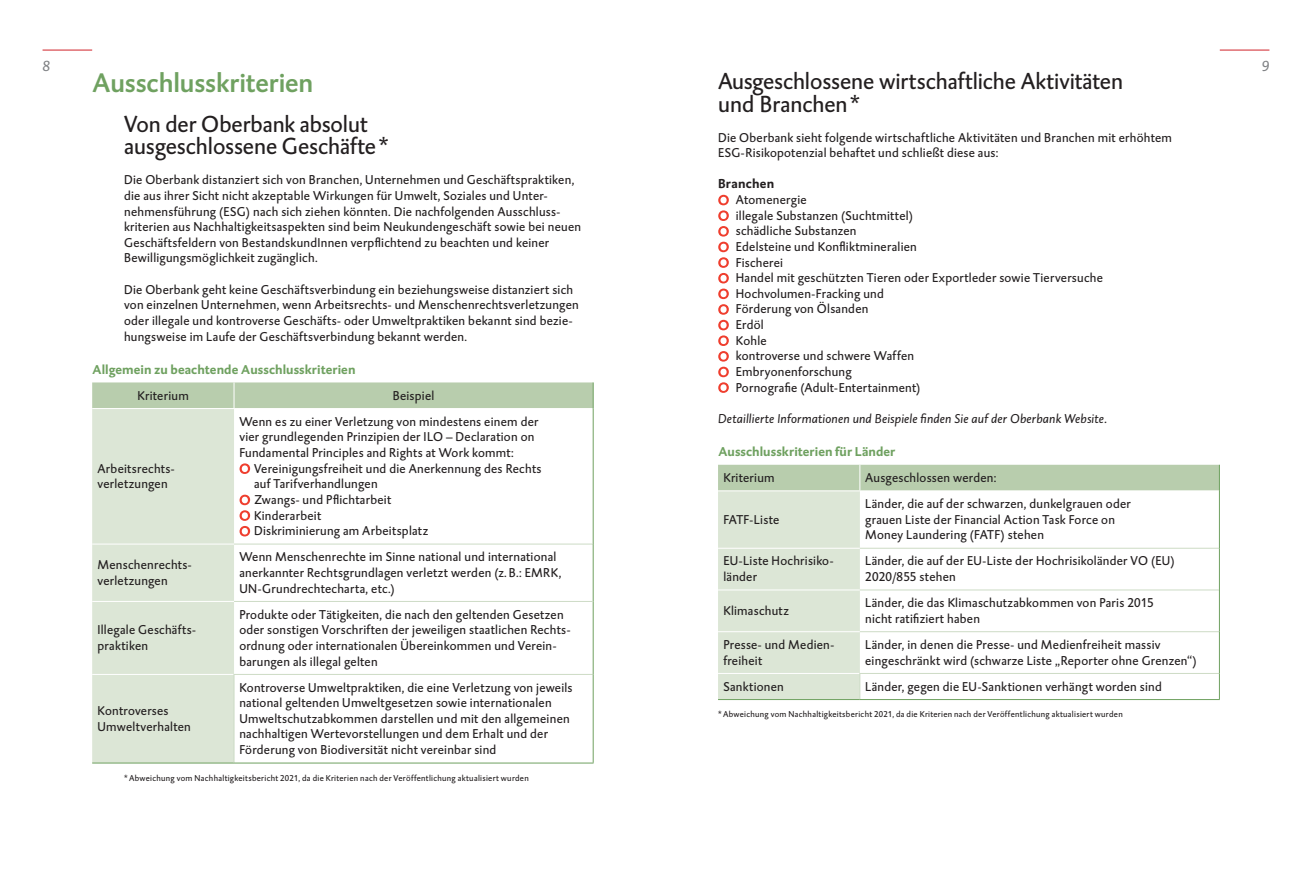
<style>
.page{position:relative;width:1312px;height:886px;background:#fff}
.page>*{position:absolute;margin:0;border:0;box-sizing:border-box;transform-origin:0 0}
.t1{font:27.5px "DTL Caspari T Medium";letter-spacing:-.005em;color:#6fa160}
.t2{font:23.75px/22.5px "DTL Caspari T";color:#231f20}
.t3{font:italic 15px "DTL Caspari T";color:#808285}
.t4{font:13.12px/15.6px "DTL Caspari T";letter-spacing:.02em;color:#231f20}
.t5{font:italic 13.12px "DTL Caspari T";letter-spacing:.015em;color:#231f20}
.t6{font:700 13.12px "DTL Caspari T";letter-spacing:.005em;color:#6fa160}
.t7{font:700 13.12px "DTL Caspari T";letter-spacing:.02em;color:#231f20}
.t8{font:8.75px "DTL Caspari T";letter-spacing:.035em;color:#231f20}
</style>
<div class="page">
<svg style="left:718px;top:195px;width:10px;height:88px"></svg>
<svg style="left:718px;top:289px;width:10px;height:104px"></svg>
<hr style="left:718px;top:699px;width:141px;height:1px;background:#6fa160">
<svg style="left:718px;top:465px;width:501px;height:234px"></svg>
<hr style="left:859px;top:699px;width:360px;height:1px;background:#6fa160">
<div style="left:92px;top:409px;width:142px;height:354px;background:#dce6d6"></div>
<hr style="left:92px;top:544px;width:142px;height:1px;background:#fff">
<hr style="left:92px;top:601px;width:142px;height:1px;background:#fff">
<hr style="left:92px;top:674px;width:141px;height:1px;background:#fff">
<div style="left:92px;top:382px;width:501px;height:26px;background:#b8cdad"></div>
<hr style="left:592px;top:408px;width:1px;height:136px;background:#6fa160">
<hr style="left:234px;top:544px;width:358px;height:1px;background:#cddbc5">
<hr style="left:592px;top:544px;width:1px;height:57px;background:#6fa160">
<hr style="left:592px;top:601px;width:1px;height:73px;background:#6fa160">
<hr style="left:234px;top:601px;width:358px;height:1px;background:#cddbc5">
<hr style="left:92px;top:763px;width:142px;height:1px;background:#6fa160">
<hr style="left:233px;top:675px;width:1px;height:88px;background:#cddbc5">
<hr style="left:233px;top:674px;width:359px;height:1px;background:#cddbc5">
<hr style="left:592px;top:674px;width:1px;height:89px;background:#6fa160">
<hr style="left:234px;top:763px;width:359px;height:1px;background:#6fa160">
<svg style="left:239px;top:463px;width:11px;height:11px"></svg>
<svg style="left:239px;top:495px;width:11px;height:41px"></svg>
<hr style="left:1219px;top:50px;width:50px;height:1px;background:#d1232a">
<hr style="left:43px;top:50px;width:49px;height:1px;background:#d1232a">
<p class="t3" style="left:43px;top:57px;width:9px">8</p>
<p class="t3" style="left:1261px;top:57px;width:9px">9</p>
<h2 class="t2" style="left:718px;top:70px;width:406px">Ausgeschlossene wirtschaftliche Aktivitäten und Branchen*</h2>
<p class="t4" style="left:718px;top:129px;width:455px">Die Oberbank sieht folgende wirtschaftliche Aktivitäten und Branchen mit erhöhtem<br>ESG-Risikopotenzial behaftet und schließt diese aus:</p>
<p class="t7" style="left:718px;top:175px;width:58px">Branchen</p>
<p class="t4" style="left:735px;top:192px;width:368px">Atomenergie<br>illegale Substanzen (Suchtmittel)<br>schädliche Substanzen<br>Edelsteine und Konfliktmineralien<br>Fischerei<br>Handel mit geschützten Tieren oder Exportleder sowie Tierversuche<br>Hochvolumen-Fracking und<br>Förderung von Ölsanden<br>Erdöl<br>Kohle<br>kontroverse und schwere Waffen<br>Embryonenforschung<br>Pornografie (Adult-Entertainment)</p>
<p class="t5" style="left:718px;top:410px;width:390px">Detaillierte Informationen und Beispiele finden Sie auf der Oberbank Website.</p>
<p class="t6" style="left:718px;top:443px;width:179px">Ausschlusskriterien für Länder</p>
<p class="t4" style="left:723px;top:470px;width:53px">Kriterium</p>
<p class="t4" style="left:865px;top:470px;width:133px">Ausgeschlossen werden:</p>
<p class="t4" style="left:723px;top:511px;width:57px">FATF-Liste</p>
<h1 class="t1" style="left:92px;top:66px;width:222px">Ausschlusskriterien</h1>
<h2 class="t2" style="left:124px;top:113px;width:266px">Von der Oberbank absolut ausgeschlossene Geschäfte*</h2>
<p class="t4" style="left:124px;top:172px;width:458px">Die Oberbank distanziert sich von Branchen, Unternehmen und Geschäftspraktiken, die aus ihrer Sicht nicht akzeptable Wirkungen für Umwelt, Soziales und Unter&shy;nehmensführung (ESG) nach sich ziehen könnten. Die nachfolgenden Ausschluss&shy;kriterien aus Nachhaltigkeitsaspekten sind beim Neukundengeschäft sowie bei neuen Geschäftsfeldern von BestandskundInnen verpflichtend zu beachten und keiner Bewilligungsmöglichkeit zugänglich.</p>
<p class="t4" style="left:124px;top:281px;width:456px">Die Oberbank geht keine Geschäftsverbindung ein beziehungsweise distanziert sich von einzelnen Unternehmen, wenn Arbeitsrechts- und Menschenrechtsverletzungen oder illegale und kontroverse Geschäfts- oder Umweltpraktiken bekannt sind bezie&shy;hungsweise im Laufe der Geschäftsverbindung bekannt werden.</p>
<p class="t6" style="left:92px;top:360px;width:265px">Allgemein zu beachtende Ausschlusskriterien</p>
<p class="t4" style="left:137px;top:387px;width:53px">Kriterium</p>
<p class="t4" style="left:393px;top:387px;width:43px">Beispiel</p>
<p class="t4" style="left:239px;top:414px;width:300px">Wenn es zu einer Verletzung von mindestens einem der vier grundlegenden Prinzipien der ILO – Declaration on<br>Fundamental Principles and Rights at Work kommt:</p>
<p class="t4" style="left:254px;top:460px;width:289px">Vereinigungsfreiheit und die Anerkennung des Rechts auf Tarifverhandlungen<br>Zwangs- und Pflichtarbeit<br>Kinderarbeit<br>Diskriminierung am Arbeitsplatz</p>
<p class="t4" style="left:97px;top:460px;width:79px">Arbeitsrechts&shy;verletzungen</p>
<p class="t4" style="left:865px;top:496px;width:267px">Länder, die auf der schwarzen, dunkelgrauen oder grauen Liste der Financial Action Task Force on<br>Money Laundering (FATF) stehen</p>
<p class="t4" style="left:97px;top:557px;width:96px">Menschenrechts&shy;verletzungen</p>
<p class="t4" style="left:239px;top:549px;width:323px">Wenn Menschenrechte im Sinne national und international anerkannter Rechtsgrundlagen verletzt werden (z. B.: EMRK,<br>UN-Grundrechtecharta, etc.)</p>
<p class="t4" style="left:97px;top:622px;width:100px">Illegale Geschäfts&shy;praktiken</p>
<p class="t4" style="left:239px;top:606px;width:332px">Produkte oder Tätigkeiten, die nach den geltenden Gesetzen oder sonstigen Vorschriften der jeweiligen staatlichen Rechts&shy;ordnung oder internationalen Übereinkommen und Verein&shy;barungen als illegal gelten</p>
<p class="t4" style="left:97px;top:703px;width:95px">Kontroverses<br>Umweltverhalten</p>
<p class="t4" style="left:239px;top:679px;width:334px">Kontroverse Umweltpraktiken, die eine Verletzung von jeweils national geltenden Umweltgesetzen sowie internationalen Umweltschutzabkommen darstellen und mit den allgemeinen nachhaltigen Wertevorstellungen und dem Erhalt und der Förderung von Biodiversität nicht vereinbar sind</p>
<p class="t8" style="left:124px;top:772px;width:406px">*Abweichung vom Nachhaltigkeitsbericht 2021, da die Kriterien nach der Veröffentlichung aktualisiert wurden</p>
<p class="t4" style="left:723px;top:553px;width:112px">EU-Liste Hochrisiko&shy;länder</p>
<p class="t4" style="left:865px;top:553px;width:311px">Länder, die auf der EU-Liste der Hochrisikoländer VO (EU)<br>2020/855 stehen</p>
<p class="t4" style="left:723px;top:603px;width:67px">Klimaschutz</p>
<p class="t4" style="left:865px;top:595px;width:290px">Länder, die das Klimaschutzabkommen von Paris 2015 nicht ratifiziert haben</p>
<p class="t4" style="left:723px;top:637px;width:112px">Presse- und Medien&shy;freiheit</p>
<p class="t4" style="left:865px;top:637px;width:333px">Länder, in denen die Presse- und Medienfreiheit massiv eingeschränkt wird (schwarze Liste „Reporter ohne Grenzen“)</p>
<p class="t4" style="left:723px;top:678px;width:62px">Sanktionen</p>
<p class="t4" style="left:865px;top:678px;width:298px">Länder, gegen die EU-Sanktionen verhängt worden sind</p>
<p class="t8" style="left:718px;top:709px;width:406px">*Abweichung vom Nachhaltigkeitsbericht 2021, da die Kriterien nach der Veröffentlichung aktualisiert wurden</p>
</div>
